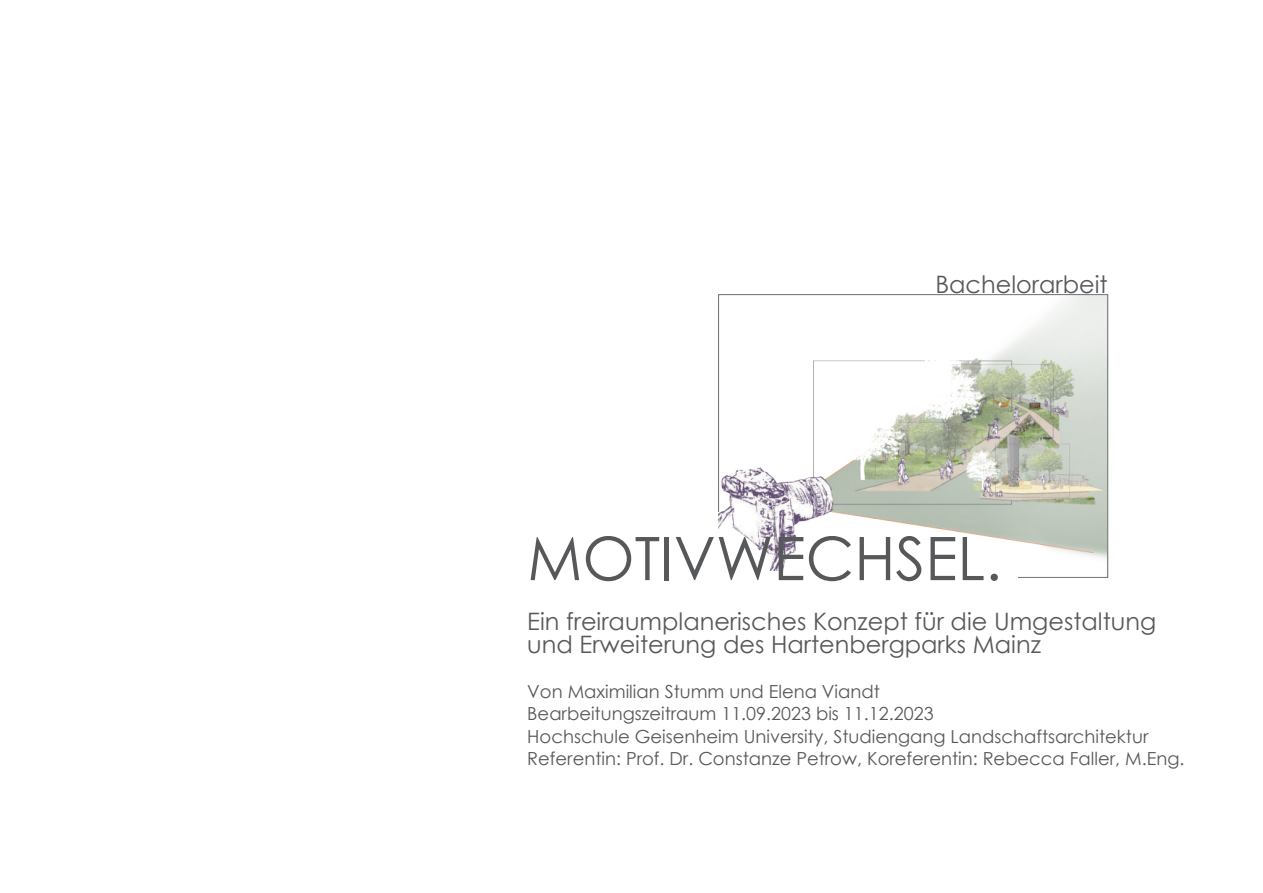
<style>
.page{position:relative;width:1263px;height:893px;background:#fff}
.page>*{position:absolute;margin:0;border:0;box-sizing:border-box;transform-origin:0 0}
.t1{font:60px "Century Gothic";color:#57585a}
.t2{font:24px/22.5px "Century Gothic";color:#57585a}
.t3{font:18px/22.5px "Century Gothic";color:#57585a}
</style>
<div class="page">
<img style="left:718px;top:294px;width:391px;height:284px">
<div style="left:517px;top:512px;width:501px;height:91px;background:#fff"></div>
<img style="left:719px;top:296px;width:387px;height:275px">
<h2 class="t2" style="left:935px;top:275px;width:174px">Bachelorarbeit</h2>
<h1 class="t1" style="left:527px;top:535px;width:476px">MOTIVWECHSEL.</h1>
<h2 class="t2" style="left:527px;top:612px;width:630px">Ein freiraumplanerisches Konzept für die Umgestaltung und Erweiterung des Hartenbergparks Mainz</h2>
<p class="t3" style="left:527px;top:682px;width:659px">Von Maximilian Stumm und Elena Viandt<br>Bearbeitungszeitraum 11.09.2023 bis 11.12.2023<br>Hochschule Geisenheim University, Studiengang Landschaftsarchitektur Referentin: Prof. Dr. Constanze Petrow, Koreferentin: Rebecca Faller, M.Eng.</p>
</div>
